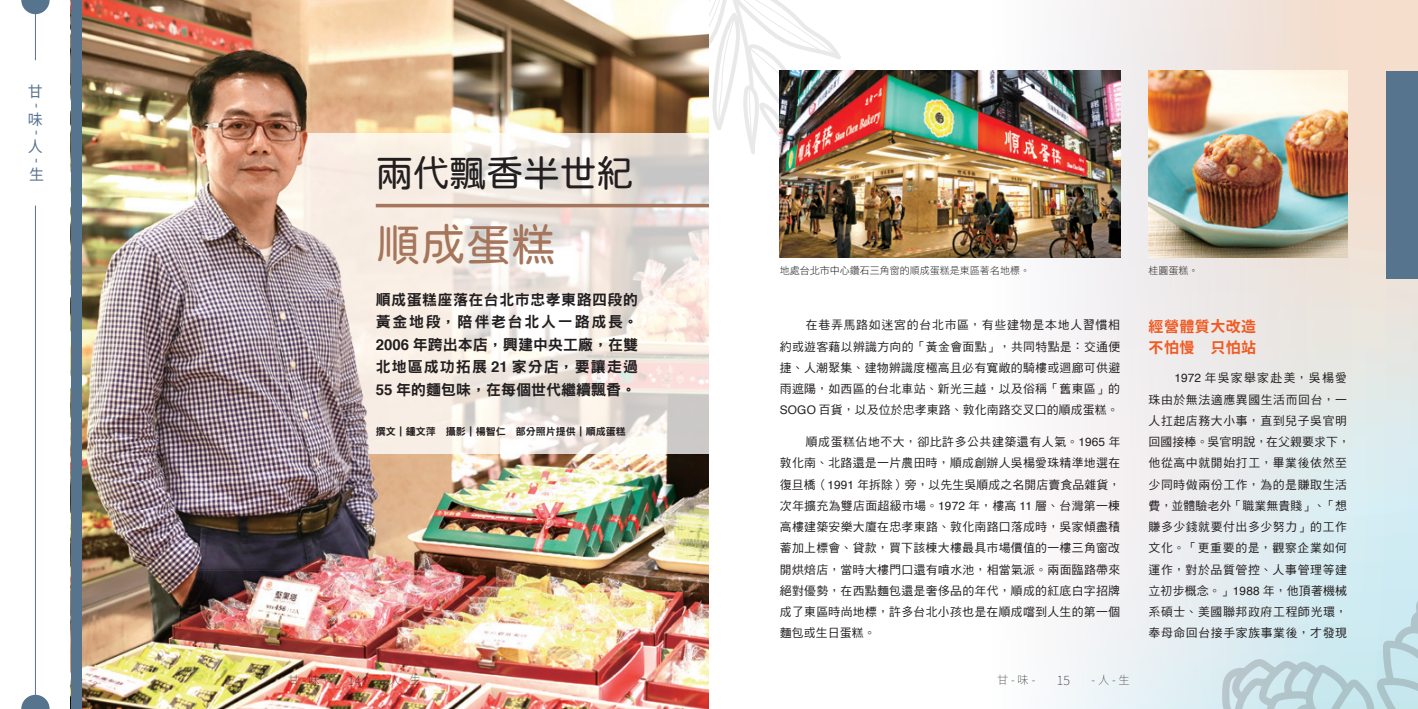
<style>
.page{position:relative;width:1418px;height:709px;background:#fff}
.page>*{position:absolute;margin:0;border:0;box-sizing:border-box;transform-origin:0 0}
.t1{font:45px "jf openhuninn 1.1";color:#a5755c}
.t2{font:37.5px "jf openhuninn 1.1";letter-spacing:-.02em;color:#231f20}
.t3{font:15px/22.5px "DF Hei Std W9";color:#231f20;text-align:justify}
.t4{font:15px/21.2px "Gen Jyuu Gothic L Monospace Bold";letter-spacing:.03em;color:#f15921}
.t5{font:15px "Noto Sans CJ Ktc";color:#57748f}
.t6{font:100 12.5px "Noto Sans CJ Ktc";color:#231f20}
.t7{font:11.88px/21.2px "DF Hei Std W5";letter-spacing:.045em;color:#231f20;text-align:justify}
.t8{font:100 11.25px "Noto Sans CJ Ktc";color:#231f20}
.t9{font:10px "DF Hei Std W3";color:#231f20}
.t10{font:10px "DF Hei Std W9";color:#231f20}
.s1{font-family:"Helvetica";font-weight:700}
.s2{font-family:"Helvetica"}
</style>
<div class="page">
<svg style="left:939px;top:0;width:478px;height:709px"></svg>
<svg style="left:709px;top:0;width:132px;height:154px"></svg>
<img style="left:390px;top:0;width:319px;height:709px">
<svg style="left:390px;top:133px;width:319px;height:321px"></svg>
<hr style="left:376px;top:204px;width:333px;height:3px;background:#a5755c">
<img style="left:71px;top:0;width:319px;height:709px">
<img style="left:780px;top:71px;width:340px;height:186px">
<img style="left:1148px;top:71px;width:198px;height:186px">
<div style="left:1385px;top:71px;width:32px;height:207px;background:#57748f"></div>
<svg style="left:1221px;top:584px;width:196px;height:125px;background:#cbe3e9"></svg>
<svg style="left:21px;top:0;width:29px;height:14px"></svg>
<svg style="left:21px;top:694px;width:29px;height:15px"></svg>
<hr style="left:35px;top:206px;width:1px;height:503px;background:#57748f">
<hr style="left:35px;top:0;width:1px;height:60px;background:#57748f">
<p class="t5" style="left:28px;top:83px;width:16px">甘</p>
<p class="t5" style="left:46px;top:103px;width:7px;rotate:90deg">-</p>
<p class="t5" style="left:28px;top:111px;width:16px">味</p>
<p class="t5" style="left:46px;top:130px;width:7px;rotate:90deg">-</p>
<p class="t5" style="left:28px;top:138px;width:16px">人</p>
<p class="t5" style="left:46px;top:158px;width:7px;rotate:90deg">-</p>
<p class="t5" style="left:29px;top:166px;width:16px">生</p>
<h2 class="t2" style="left:376px;top:148px;width:259px">兩代飄香半世紀</h2>
<h1 class="t1" style="left:376px;top:215px;width:181px">順成蛋糕</h1>
<p class="t3" style="left:376px;top:288px;width:264px">順成蛋糕座落在台北市忠孝東路四段的黃金地段，陪伴老台北人一路成長。<span class="s1">2006</span> 年跨出本店，興建中央工廠，在雙北地區成功拓展 <span class="s1">21</span> 家分店，要讓走過<span class="s1">55</span> 年的麵包味，在每個世代繼續飄香。</p>
<p class="t10" style="left:376px;top:426px;width:251px">撰文｜鍾文萍 攝影｜楊智仁 部分照片提供｜順成蛋糕</p>
<p class="t9" style="left:780px;top:265px;width:251px">地處台北市中心鑽石三角窗的順成蛋糕是東區著名地標。</p>
<p class="t9" style="left:1148px;top:265px;width:51px">桂圓蛋糕。</p>
<p class="t7" style="left:780px;top:314px;width:342px;text-indent:26px">在巷弄馬路如迷宮的台北市區，有些建物是本地人習慣相約或遊客藉以辨識方向的「黃金會面點」，共同特點是：交通便捷、人潮聚集、建物辨識度極高且必有寬敞的騎樓或迴廊可供避雨遮陽，如西區的台北車站、新光三越，以及俗稱「舊東區」的<span class="s2">SOGO</span> 百貨，以及位於忠孝東路、敦化南路交叉口的順成蛋糕。</p>
<p class="t7" style="left:780px;top:431px;width:342px;text-indent:26px">順成蛋糕佔地不大，卻比許多公共建築還有人氣。<span class="s2">1965</span> 年敦化南、北路還是一片農田時，順成創辦人吳楊愛珠精準地選在復旦橋（<span class="s2">1991</span> 年拆除）旁，以先生吳順成之名開店賣食品雜貨，次年擴充為雙店面超級市場。<span class="s2">1972</span> 年，樓高 <span class="s2">11</span> 層、台灣第一棟高樓建築安樂大廈在忠孝東路、敦化南路口落成時，吳家傾盡積蓄加上標會、貸款，買下該棟大樓最具市場價值的一樓三角窗改開烘焙店，當時大樓門口還有噴水池，相當氣派。兩面臨路帶來絕對優勢，在西點麵包還是奢侈品的年代，順成的紅底白字招牌成了東區時尚地標，許多台北小孩也是在順成嚐到人生的第一個麵包或生日蛋糕。</p>
<p class="t4" style="left:1148px;top:315px;width:109px">經營體質大改造不怕慢 只怕站</p>
<p class="t7" style="left:1148px;top:367px;width:203px;text-align:left;text-indent:26px"><span class="s2">1972</span> 年吳家舉家赴美，吳楊愛珠由於無法適應異國生活而回台，一人扛起店務大小事，直到兒子吳官明回國接棒。吳官明說，在父親要求下，他從高中就開始打工，畢業後依然至少同時做兩份工作，為的是賺取生活費，並體驗老外「職業無貴賤」、「想賺多少錢就要付出多少努力」的工作文化。「更重要的是，觀察企業如何運作，對於品質管控、人事管理等建立初步概念。」<span class="s2">1988</span> 年，他頂著機械系碩士、美國聯邦政府工程師光環，奉母命回台接手家族事業後，才發現</p>
<p class="t8" style="left:288px;top:673px;width:134px">甘 - 味 -　　　　　- 人 - 生</p>
<p class="t6" style="left:348px;top:673px;width:15px">14</p>
<p class="t8" style="left:997px;top:673px;width:134px">甘 - 味 -　　　　　- 人 - 生</p>
<p class="t6" style="left:1056px;top:673px;width:15px">15</p>
</div>
